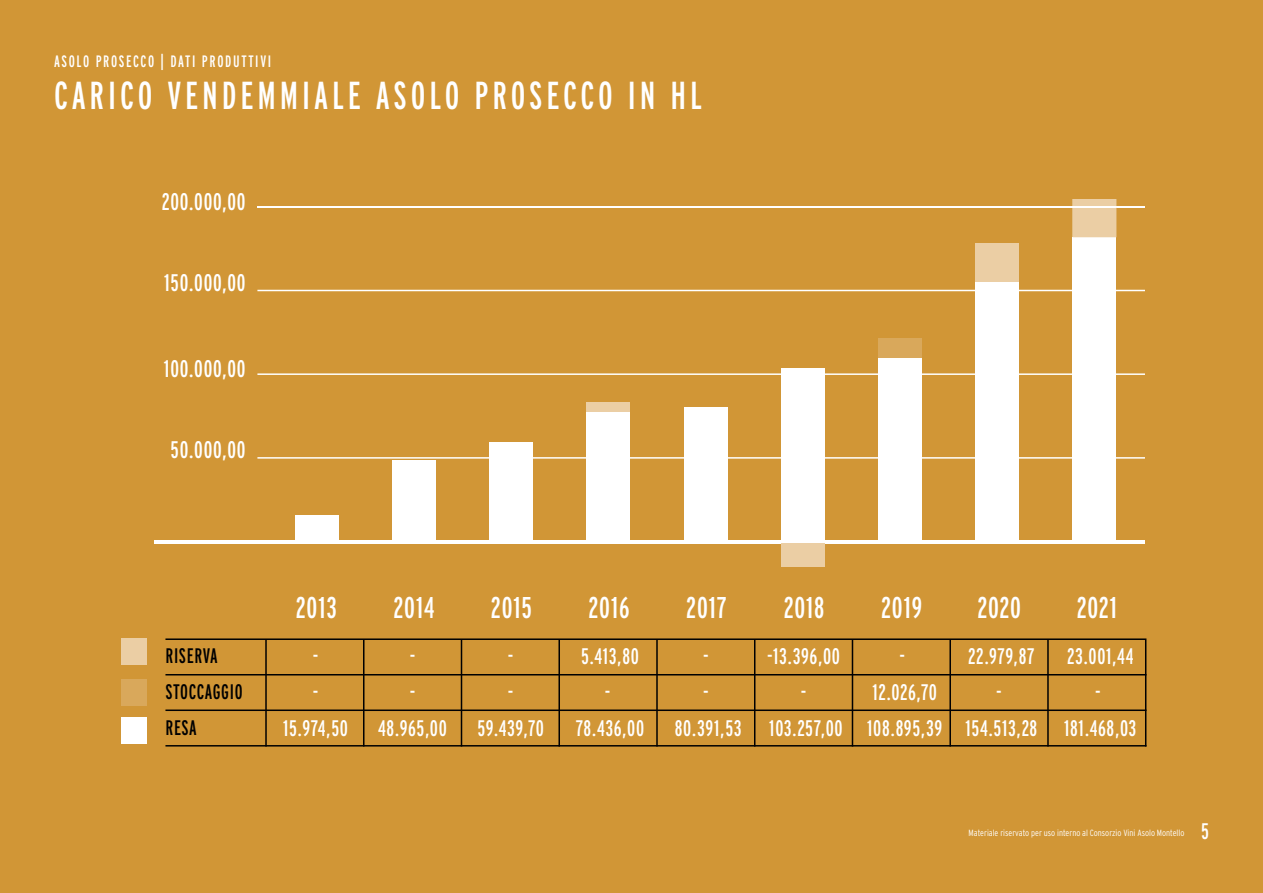
<style>
.page{position:relative;width:1263px;height:893px;background:#d19636}
.page>*{position:absolute;margin:0;border:0;box-sizing:border-box;transform-origin:0 0}
.t1{font:39px "Interstate Compressed";letter-spacing:.1em;color:#fff}
.t2{font:30px "Interstate Compressed";letter-spacing:.03em;color:#fff}
.t3{font:24px "Interstate Compressed";letter-spacing:.03em;color:#fff}
.t4{font:22.5px/36px "Interstate Compressed";letter-spacing:.025em;color:#fff;text-align:center}
.t5{font:21px/36px "Interstate Compressed";letter-spacing:.03em;color:#000001}
.t6{font:16.5px "Interstate Compressed";letter-spacing:.1em;color:#fff}
.t7{font:300 9px "Interstate Condensed";color:#fff}
</style>
<div class="page">
<hr style="left:257px;top:457px;width:888px;height:2px;background:#fff">
<hr style="left:165px;top:638px;width:981px;height:2px;background:#000001">
<hr style="left:165px;top:709px;width:981px;height:2px;background:#000001">
<hr style="left:165px;top:674px;width:981px;height:1px;background:#000001">
<hr style="left:165px;top:745px;width:981px;height:1px;background:#000001">
<hr style="left:257px;top:290px;width:888px;height:1px;background:#fff">
<hr style="left:257px;top:373px;width:888px;height:2px;background:#fff">
<hr style="left:257px;top:206px;width:888px;height:2px;background:#fff">
<hr style="left:155px;top:541px;width:990px;height:3px;background:#fff">
<div style="left:121px;top:638px;width:26px;height:27px;background:#ebcea4"></div>
<div style="left:121px;top:679px;width:26px;height:27px;background:#d9a85b"></div>
<div style="left:121px;top:718px;width:26px;height:26px;background:#fff"></div>
<hr style="left:265px;top:640px;width:2px;height:106px;background:#000001">
<hr style="left:363px;top:640px;width:1px;height:106px;background:#000001">
<hr style="left:461px;top:640px;width:1px;height:106px;background:#000001">
<hr style="left:558px;top:640px;width:2px;height:106px;background:#000001">
<hr style="left:656px;top:640px;width:2px;height:106px;background:#000001">
<hr style="left:754px;top:640px;width:1px;height:106px;background:#000001">
<hr style="left:852px;top:640px;width:1px;height:106px;background:#000001">
<hr style="left:1047px;top:640px;width:2px;height:106px;background:#000001">
<hr style="left:949px;top:640px;width:2px;height:106px;background:#000001">
<hr style="left:1145px;top:640px;width:1px;height:106px;background:#000001">
<div style="left:295px;top:516px;width:43px;height:28px;background:#fff"></div>
<div style="left:392px;top:460px;width:44px;height:84px;background:#fff"></div>
<div style="left:489px;top:442px;width:44px;height:102px;background:#fff"></div>
<div style="left:684px;top:408px;width:43px;height:136px;background:#fff"></div>
<div style="left:586px;top:411px;width:44px;height:133px;background:#fff"></div>
<div style="left:586px;top:402px;width:44px;height:9px;background:#ebcea4"></div>
<div style="left:781px;top:369px;width:43px;height:175px;background:#fff"></div>
<div style="left:781px;top:544px;width:43px;height:23px;background:#ebcea4"></div>
<div style="left:878px;top:358px;width:44px;height:186px;background:#fff"></div>
<div style="left:878px;top:338px;width:44px;height:20px;background:#d9a85b"></div>
<div style="left:975px;top:282px;width:44px;height:262px;background:#fff"></div>
<div style="left:975px;top:243px;width:44px;height:39px;background:#ebcea4"></div>
<div style="left:1073px;top:237px;width:43px;height:307px;background:#fff"></div>
<div style="left:1073px;top:199px;width:43px;height:38px;background:#ebcea4"></div>
<hr style="left:1073px;top:206px;width:43px;height:2px;background:#fff">
<p class="t6" style="left:54px;top:52px;width:219px">ASOLO PROSECCO | DATI PRODUTTIVI</p>
<h1 class="t1" style="left:54px;top:73px;width:650px">CARICO VENDEMMIALE ASOLO PROSECCO IN HL</h1>
<p class="t3" style="left:162px;top:188px;width:85px">200.000,00</p>
<p class="t3" style="left:164px;top:269px;width:83px">150.000,00</p>
<p class="t3" style="left:164px;top:355px;width:83px">100.000,00</p>
<p class="t3" style="left:171px;top:437px;width:76px">50.000,00</p>
<p class="t5" style="left:165px;top:638px;width:79px">RISERVA<br>STOCCAGGIO<br>RESA</p>
<h2 class="t2" style="left:296px;top:591px;width:42px">2013</h2>
<h2 class="t2" style="left:394px;top:591px;width:42px">2014</h2>
<h2 class="t2" style="left:491px;top:591px;width:43px">2015</h2>
<h2 class="t2" style="left:589px;top:591px;width:42px">2016</h2>
<h2 class="t2" style="left:686px;top:591px;width:42px">2017</h2>
<h2 class="t2" style="left:784px;top:591px;width:42px">2018</h2>
<h2 class="t2" style="left:881px;top:591px;width:42px">2019</h2>
<h2 class="t2" style="left:977px;top:591px;width:45px">2020</h2>
<h2 class="t2" style="left:1077px;top:591px;width:42px">2021</h2>
<p class="t4" style="left:283px;top:638px;width:66px">-<br>-<br>15.974,50</p>
<p class="t4" style="left:477px;top:638px;width:68px">-<br>-<br>59.439,70</p>
<p class="t4" style="left:675px;top:638px;width:68px">-<br>-<br>80.391,53</p>
<p class="t4" style="left:867px;top:638px;width:77px">-<br>12.026,70<br>108.895,39</p>
<p class="t4" style="left:378px;top:638px;width:70px">-<br>-<br>48.965,00</p>
<p class="t4" style="left:576px;top:638px;width:70px">5.413,80 -<br>78.436,00</p>
<p class="t4" style="left:767px;top:638px;width:77px">-13.396,00 -<br>103.257,00</p>
<p class="t4" style="left:1064px;top:638px;width:74px">23.001,44 -<br>181.468,03</p>
<p class="t4" style="left:965px;top:638px;width:73px">22.979,87 -<br>154.513,28</p>
<p class="t7" style="left:969px;top:828px;width:217px">Materiale riservato per uso interno al Consorzio Vini Asolo Montello</p>
<p class="t4" style="left:1201px;top:813px;width:9px">5</p>
</div>
